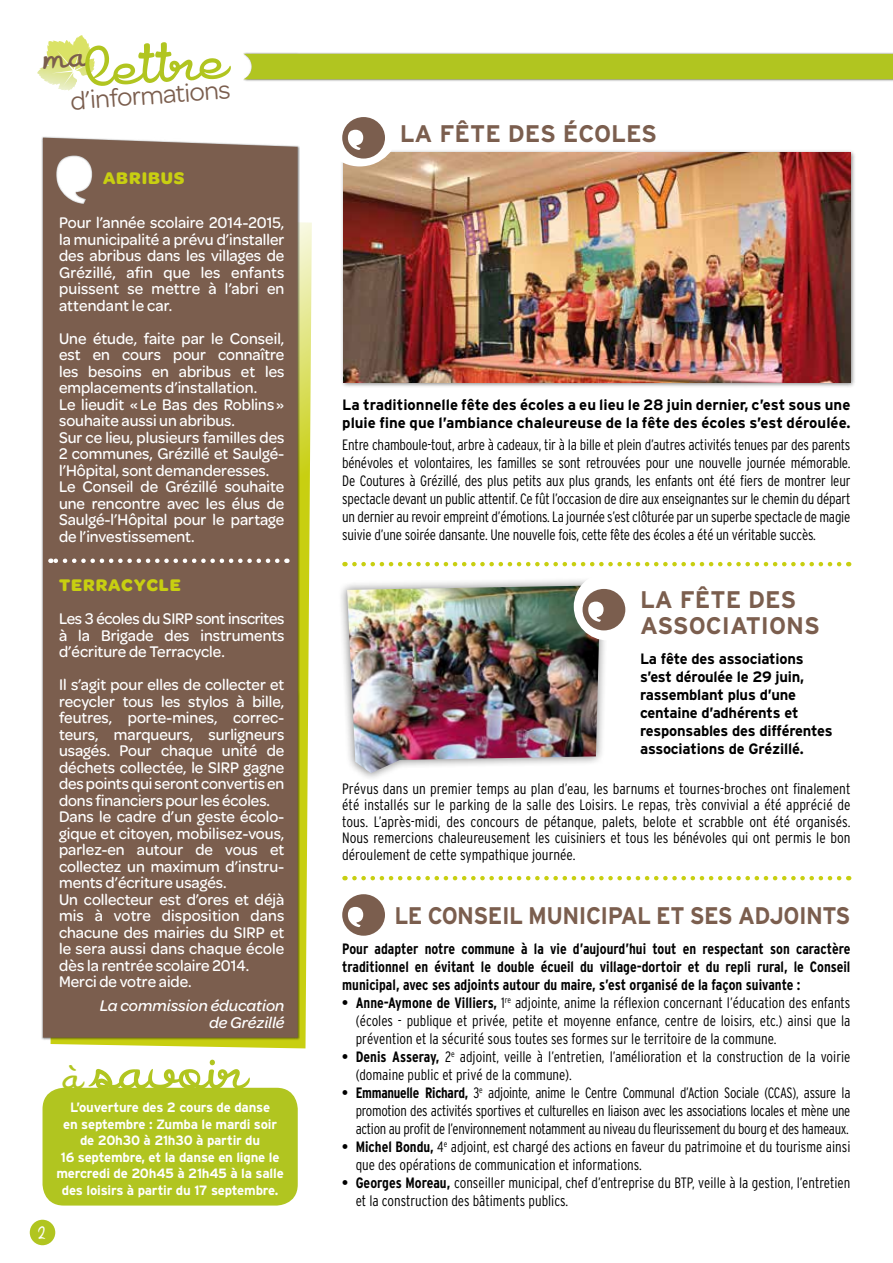
<style>
.page{position:relative;width:893px;height:1263px;background:#fff}
.page>*{position:absolute;margin:0;border:0;box-sizing:border-box;transform-origin:0 0}
.t1{font:56.85px "Icarus Kharma";color:#b1c520}
.t2{font:54px "Icarus Kharma";color:#b1c520}
.t3{font:27px "Omnes";color:#7b5e4e}
.t4{font:700 24px/25.5px "Interstate";color:#7b5e4e}
.t5{font:700 24px "Interstate";letter-spacing:-.025em;color:#7b5e4e;scale:.94 1}
.t6{font:700 18px "Omnes";letter-spacing:.05em;color:#c8cf11}
.t7{font:18px "Icarus Kharma";color:#fff}
.t8{font:500 16.5px/16.5px "Omnes";color:#fff;text-align:justify;scale:.95 1}
.t9{font:italic 500 16.5px/16.5px "Omnes";color:#fff;text-align:right}
.t10{font:300 condensed 15px/18px "Interstate";color:#000;text-align:justify}
.t11{font:700 15px/18px "Interstate";letter-spacing:-.015em;color:#000}
.t12{font:300 condensed 15px/18px "Interstate";color:#000;text-align:justify;scale:.96 1}
.t13{font:700 condensed 15px/18px "Interstate";color:#000;text-align:justify}
.t14{font:700 13.5px/16.5px "Interstate";letter-spacing:-.015em;color:#fff;text-align:center}
.s1{font-size:37.5px}
.s2{font-weight:700}
</style>
<div class="page">
<div style="left:340px;top:149px;width:517px;height:240px;background:#000;opacity:.5"></div>
<img style="left:343px;top:153px;width:507px;height:229px">
<div style="left:320px;top:87px;width:79px;height:79px;background:#fff;border-radius:50%"></div>
<div style="left:242px;top:52px;width:651px;height:30px;background:#000;opacity:.5"></div>
<div style="left:243px;top:54px;width:650px;height:25px;background:#b1c520"></div>
<img style="left:37px;top:37px;width:41px;height:54px">
<div style="left:342px;top:117px;width:43px;height:42px;background:#7b5e4e;border-radius:50%"></div>
<svg style="left:348px;top:130px;width:15px;height:20px"></svg>
<div style="left:342px;top:894px;width:43px;height:42px;background:#7b5e4e;border-radius:50%"></div>
<svg style="left:348px;top:907px;width:15px;height:20px"></svg>
<div style="left:43px;top:1088px;width:255px;height:117px;background:#b1c520;border-radius:21px"></div>
<svg style="left:51px;top:222px;width:261px;height:826px;fill:#c9d019"></svg>
<div style="left:41px;top:136px;width:259px;height:904px;background:#000;opacity:.5"></div>
<div style="left:43px;top:138px;width:255px;height:899px;background:#7b5e4e"></div>
<svg style="left:50px;top:558px;width:227px;height:5px"></svg>
<svg style="left:344px;top:562px;width:495px;height:4px"></svg>
<svg style="left:344px;top:876px;width:495px;height:4px"></svg>
<div style="left:338px;top:576px;width:271px;height:206px;background:#000;opacity:.5"></div>
<img style="left:347px;top:585px;width:253px;height:188px">
<div style="left:574px;top:573px;width:67px;height:67px;background:#fff;border-radius:50%"></div>
<div style="left:583px;top:589px;width:42px;height:41px;background:#7b5e4e;border-radius:50%"></div>
<svg style="left:588px;top:602px;width:16px;height:20px"></svg>
<div style="left:30px;top:1220px;width:25px;height:25px;background:#b1c520;border-radius:50%"></div>
<svg style="left:42px;top:53px;width:48px;height:16px"></svg>
<h1 class="t1" style="left:85px;top:36px;width:142px;rotate:-3deg">lettre</h1>
<h3 class="t3" style="left:69px;top:83px;width:162px;rotate:-4deg">d’informations</h3>
<p class="t6" style="left:103px;top:164px;width:83px">ABRIBUS</p>
<p class="t8" style="left:59px;top:214px;width:239px">Pour l’année scolaire 2014-2015, la municipalité a prévu d’installer des abribus dans les villages de Grézillé, afin que les enfants puissent se mettre à l’abri en attendant le car.</p>
<p class="t8" style="left:59px;top:329px;width:239px;text-align:left">Une étude, faite par le Conseil, est en cours pour connaître les besoins en abribus et les emplacements d’installation.<br>Le lieudit «Le Bas des Roblins» souhaite aussi un abribus.<br>Sur ce lieu, plusieurs familles des<br>2 communes, Grézillé et Saulgé&shy;l’Hôpital, sont demanderesses.<br>Le Conseil de Grézillé souhaite une rencontre avec les élus de<br>Saulgé-l’Hôpital pour le partage de l’investissement.</p>
<p class="t6" style="left:59px;top:572px;width:123px">TERRACYCLE</p>
<p class="t8" style="left:59px;top:610px;width:239px">Les 3 écoles du SIRP sont inscrites à la Brigade des instruments d’écriture de Terracycle.</p>
<p class="t8" style="left:59px;top:676px;width:239px;text-align:left">Il s’agit pour elles de collecter et recycler tous les stylos à bille, feutres, porte-mines, correc&shy;teurs, marqueurs, surligneurs usagés. Pour chaque unité de déchets collectée, le SIRP gagne des points qui seront convertis en dons financiers pour les écoles.<br>Dans le cadre d’un geste écolo&shy;gique et citoyen, mobilisez-vous, parlez-en autour de vous et collectez un maximum d’instru&shy;ments d’écriture usagés.<br>Un collecteur est d’ores et déjà mis à votre disposition dans chacune des mairies du SIRP et le sera aussi dans chaque école dès la rentrée scolaire 2014.<br>Merci de votre aide.</p>
<p class="t9" style="left:100px;top:997px;width:186px">La commission éducation de Grézillé</p>
<p class="t7" style="left:37px;top:1223px;width:10px">2</p>
<h2 class="t2" style="left:63px;top:1041px;width:185px"><span class="s1">à</span> savoir</h2>
<p class="t14" style="left:56px;top:1099px;width:229px">L’ouverture des 2 cours de danse<br>en septembre : Zumba le mardi soir de 20h30 à 21h30 à partir du<br>16 septembre, et la danse en ligne le mercredi de 20h45 à 21h45 à la salle des loisirs à partir du 17 septembre.</p>
<h3 class="t4" style="left:400px;top:120px;width:259px">LA FÊTE DES ÉCOLES</h3>
<p class="t11" style="left:342px;top:395px;width:510px">La traditionnelle fête des écoles a eu lieu le 28 juin dernier, c’est sous une pluie fine que l’ambiance chaleureuse de la fête des écoles s’est déroulée.</p>
<p class="t10" style="left:342px;top:436px;width:510px">Entre chamboule-tout, arbre à cadeaux, tir à la bille et plein d’autres activités tenues par des parents bénévoles et volontaires, les familles se sont retrouvées pour une nouvelle journée mémorable.<br>De Coutures à Grézillé, des plus petits aux plus grands, les enfants ont été fiers de montrer leur spectacle devant un public attentif. Ce fût l’occasion de dire aux enseignantes sur le chemin du départ un dernier au revoir empreint d’émotions. La journée s’est clôturée par un superbe spectacle de magie suivie d’une soirée dansante. Une nouvelle fois, cette fête des écoles a été un véritable succès.</p>
<h3 class="t4" style="left:640px;top:587px;width:182px">LA FÊTE DES<br>ASSOCIATIONS</h3>
<p class="t11" style="left:640px;top:650px;width:194px">La fête des associations s’est déroulée le 29 juin, rassemblant plus d’une centaine d’adhérents et responsables des différentes associations de Grézillé.</p>
<p class="t10" style="left:342px;top:780px;width:510px;line-height:16.5px">Prévus dans un premier temps au plan d’eau, les barnums et tournes-broches ont finalement été installés sur le parking de la salle des Loisirs. Le repas, très convivial a été apprécié de tous. L’après-midi, des concours de pétanque, palets, belote et scrabble ont été organisés.<br>Nous remercions chaleureusement les cuisiniers et tous les bénévoles qui ont permis le bon déroulement de cette sympathique journée.</p>
<h3 class="t5" style="left:394px;top:902px;width:487px">LE CONSEIL MUNICIPAL ET SES ADJOINTS</h3>
<p class="t13" style="left:342px;top:940px;width:510px">Pour adapter notre commune à la vie d’aujourd’hui tout en respectant son caractère traditionnel en évitant le double écueil du village-dortoir et du repli rural, le Conseil municipal, avec ses adjoints autour du maire, s’est organisé de la façon suivante :</p>
<p class="t10" style="left:356px;top:994px;width:496px;text-indent:-14px"><span class="s2">• Anne-Aymone de Villiers,</span> 1<sup>re</sup> adjointe, anime la réflexion concernant l’éducation des enfants (écoles - publique et privée, petite et moyenne enfance, centre de loisirs, etc.) ainsi que la prévention et la sécurité sous toutes ses formes sur le territoire de la commune.</p>
<p class="t10" style="left:356px;top:1048px;width:496px;text-indent:-13px"><span class="s2">• Denis Asseray,</span> 2<sup>e</sup> adjoint, veille à l’entretien, l’amélioration et la construction de la voirie (domaine public et privé de la commune).</p>
<p class="t12" style="left:356px;top:1084px;width:517px;text-indent:-13px"><span class="s2">• Emmanuelle Richard,</span> 3<sup>e</sup> adjointe, anime le Centre Communal d’Action Sociale (CCAS), assure la promotion des activités sportives et culturelles en liaison avec les associations locales et mène une action au profit de l’environnement notamment au niveau du fleurissement du bourg et des hameaux.</p>
<p class="t10" style="left:356px;top:1138px;width:496px;text-indent:-14px"><span class="s2">• Michel Bondu,</span> 4<sup>e</sup> adjoint, est chargé des actions en faveur du patrimoine et du tourisme ainsi que des opérations de communication et informations.</p>
<p class="t10" style="left:356px;top:1174px;width:496px;text-indent:-13px"><span class="s2">• Georges Moreau,</span> conseiller municipal, chef d’entreprise du BTP, veille à la gestion, l’entretien et la construction des bâtiments publics.</p>
</div>
